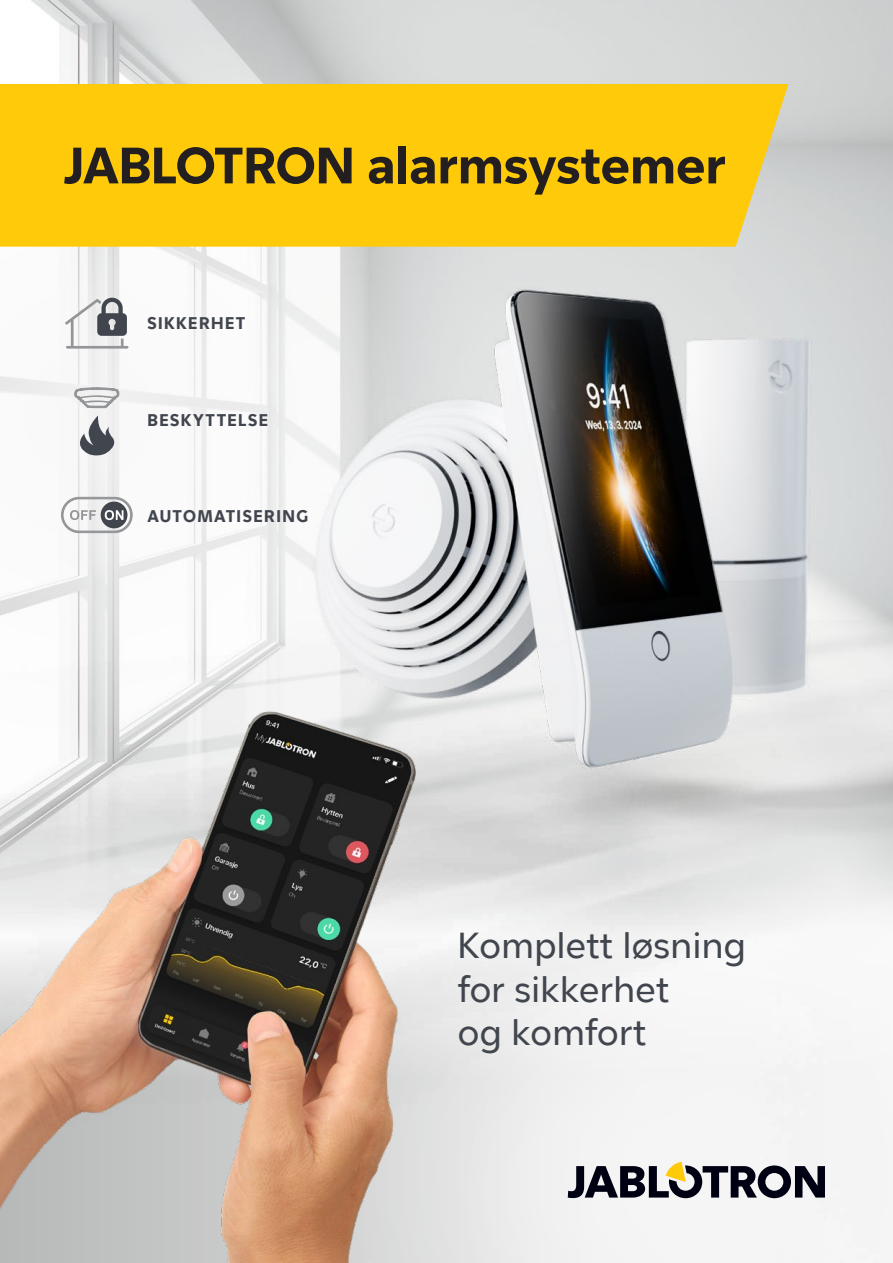
<style>
.page{position:relative;width:893px;height:1263px;background:#fff}
.page>*{position:absolute;margin:0;border:0;box-sizing:border-box;transform-origin:0 0}
.t1{font:600 51px "Jablo";color:#231f20}
.t2{font:36px/43.5px "Jablo";letter-spacing:.01em;color:#41464e}
.t3{font:600 16.5px "Jablo";letter-spacing:.09em;color:#41464e}
</style>
<div class="page">
<img style="left:0;top:0;width:893px;height:1263px">
<svg style="left:612px;top:655px;width:281px;height:450px"></svg>
<svg style="left:568px;top:1162px;width:257px;height:36px"></svg>
<svg style="left:73px;top:386px;width:48px;height:69px"></svg>
<svg style="left:65px;top:298px;width:64px;height:51px"></svg>
<svg style="left:60px;top:496px;width:73px;height:38px"></svg>
<div style="left:0;top:84px;width:788px;height:163px;background:#feca0a"></div>
<img style="left:0;top:679px;width:463px;height:584px">
<h1 class="t1" style="left:64px;top:134px;width:664px">JABLOTRON alarmsystemer</h1>
<p class="t3" style="left:147px;top:313px;width:99px">SIKKERHET</p>
<p class="t3" style="left:147px;top:410px;width:122px">BESKYTTELSE</p>
<p class="t3" style="left:147px;top:506px;width:162px">AUTOMATISERING</p>
<p class="t2" style="left:458px;top:923px;width:290px">Komplett løsning for sikkerhet<br>og komfort</p>
</div>
